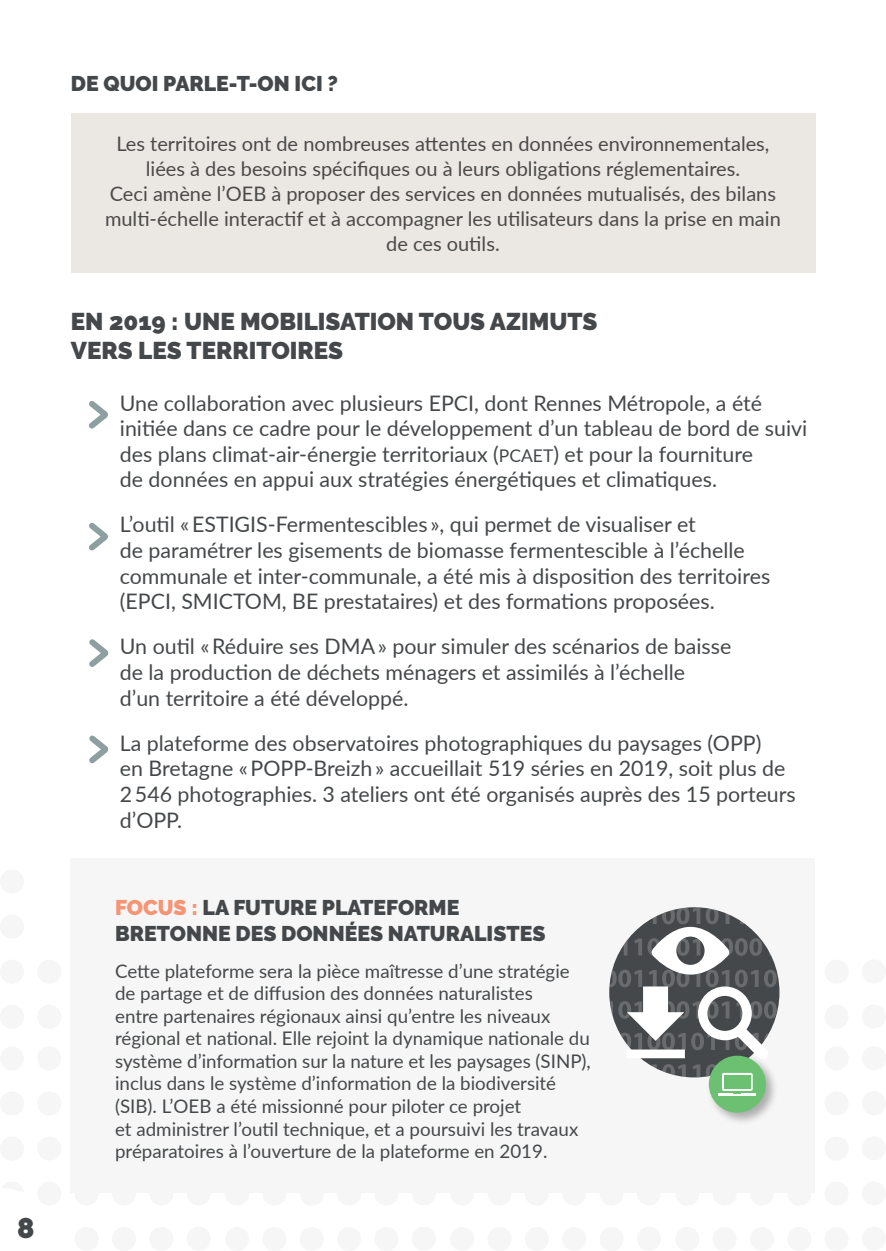
<style>
.page{position:relative;width:886px;height:1251px;background:#fff}
.page>*{position:absolute;margin:0;border:0;box-sizing:border-box;transform-origin:0 0}
.t1{font:900 28.5px "Raleway";color:#45484a}
.t2{font:900 24.25px/29px "Raleway";color:#45484a}
.t3{font:21.38px/25.6px "Lato";color:#45484a}
.t4{font:900 21.25px/25.5px "Raleway";color:#45484a}
.t5{font:900 21.25px "Raleway";color:#f69474}
.t6{font:20px/25px "Lato";color:#4a4a49;text-align:center}
.t7{font:18.75px/22.5px "Lato";color:#45484a}
.s1{font-size:17.5px}
.s2{color:#f69474}
</style>
<div class="page">
<div style="left:37px;top:1136px;width:24px;height:24px;background:#f6f6f6;border-radius:50%"></div>
<div style="left:0;top:1136px;width:24px;height:24px;background:#f6f6f6;border-radius:50%"></div>
<div style="left:37px;top:1091px;width:24px;height:24px;background:#f6f6f6;border-radius:50%"></div>
<div style="left:0;top:1091px;width:24px;height:24px;background:#f6f6f6;border-radius:50%"></div>
<div style="left:37px;top:1046px;width:24px;height:24px;background:#f6f6f6;border-radius:50%"></div>
<div style="left:0;top:1046px;width:24px;height:24px;background:#f6f6f6;border-radius:50%"></div>
<div style="left:187px;top:1181px;width:24px;height:24px;background:#f6f6f6;border-radius:50%"></div>
<div style="left:187px;top:1227px;width:24px;height:24px;background:#f6f6f6;border-radius:50%"></div>
<div style="left:149px;top:1181px;width:24px;height:24px;background:#f6f6f6;border-radius:50%"></div>
<div style="left:149px;top:1227px;width:24px;height:24px;background:#f6f6f6;border-radius:50%"></div>
<div style="left:112px;top:1181px;width:24px;height:24px;background:#f6f6f6;border-radius:50%"></div>
<div style="left:112px;top:1227px;width:24px;height:24px;background:#f6f6f6;border-radius:50%"></div>
<div style="left:75px;top:1181px;width:24px;height:24px;background:#f6f6f6;border-radius:50%"></div>
<div style="left:75px;top:1227px;width:24px;height:24px;background:#f6f6f6;border-radius:50%"></div>
<div style="left:37px;top:1181px;width:24px;height:24px;background:#f6f6f6;border-radius:50%"></div>
<div style="left:37px;top:960px;width:24px;height:24px;background:#f6f6f6;border-radius:50%"></div>
<div style="left:0;top:960px;width:24px;height:24px;background:#f6f6f6;border-radius:50%"></div>
<div style="left:0;top:914px;width:24px;height:24px;background:#f6f6f6;border-radius:50%"></div>
<div style="left:0;top:869px;width:24px;height:24px;background:#f6f6f6;border-radius:50%"></div>
<div style="left:37px;top:1005px;width:24px;height:24px;background:#f6f6f6;border-radius:50%"></div>
<div style="left:0;top:1005px;width:24px;height:24px;background:#f6f6f6;border-radius:50%"></div>
<div style="left:412px;top:1181px;width:24px;height:24px;background:#f6f6f6;border-radius:50%"></div>
<div style="left:412px;top:1227px;width:24px;height:24px;background:#f6f6f6;border-radius:50%"></div>
<div style="left:374px;top:1181px;width:24px;height:24px;background:#f6f6f6;border-radius:50%"></div>
<div style="left:374px;top:1227px;width:24px;height:24px;background:#f6f6f6;border-radius:50%"></div>
<div style="left:337px;top:1181px;width:24px;height:24px;background:#f6f6f6;border-radius:50%"></div>
<div style="left:337px;top:1227px;width:24px;height:24px;background:#f6f6f6;border-radius:50%"></div>
<div style="left:300px;top:1181px;width:24px;height:24px;background:#f6f6f6;border-radius:50%"></div>
<div style="left:300px;top:1227px;width:24px;height:24px;background:#f6f6f6;border-radius:50%"></div>
<div style="left:262px;top:1181px;width:24px;height:24px;background:#f6f6f6;border-radius:50%"></div>
<div style="left:262px;top:1227px;width:24px;height:24px;background:#f6f6f6;border-radius:50%"></div>
<div style="left:225px;top:1181px;width:24px;height:24px;background:#f6f6f6;border-radius:50%"></div>
<div style="left:225px;top:1227px;width:24px;height:24px;background:#f6f6f6;border-radius:50%"></div>
<div style="left:637px;top:1181px;width:24px;height:24px;background:#f6f6f6;border-radius:50%"></div>
<div style="left:637px;top:1227px;width:24px;height:24px;background:#f6f6f6;border-radius:50%"></div>
<div style="left:599px;top:1181px;width:24px;height:24px;background:#f6f6f6;border-radius:50%"></div>
<div style="left:599px;top:1227px;width:24px;height:24px;background:#f6f6f6;border-radius:50%"></div>
<div style="left:562px;top:1181px;width:24px;height:24px;background:#f6f6f6;border-radius:50%"></div>
<div style="left:562px;top:1227px;width:24px;height:24px;background:#f6f6f6;border-radius:50%"></div>
<div style="left:525px;top:1181px;width:24px;height:24px;background:#f6f6f6;border-radius:50%"></div>
<div style="left:525px;top:1227px;width:24px;height:24px;background:#f6f6f6;border-radius:50%"></div>
<div style="left:487px;top:1181px;width:24px;height:24px;background:#f6f6f6;border-radius:50%"></div>
<div style="left:487px;top:1227px;width:24px;height:24px;background:#f6f6f6;border-radius:50%"></div>
<div style="left:450px;top:1181px;width:24px;height:24px;background:#f6f6f6;border-radius:50%"></div>
<div style="left:450px;top:1227px;width:24px;height:24px;background:#f6f6f6;border-radius:50%"></div>
<div style="left:862px;top:1136px;width:24px;height:24px;background:#f6f6f6;border-radius:50%"></div>
<div style="left:824px;top:1136px;width:24px;height:24px;background:#f6f6f6;border-radius:50%"></div>
<div style="left:862px;top:1091px;width:24px;height:24px;background:#f6f6f6;border-radius:50%"></div>
<div style="left:824px;top:1091px;width:24px;height:24px;background:#f6f6f6;border-radius:50%"></div>
<div style="left:862px;top:1046px;width:24px;height:24px;background:#f6f6f6;border-radius:50%"></div>
<div style="left:824px;top:1046px;width:24px;height:24px;background:#f6f6f6;border-radius:50%"></div>
<div style="left:862px;top:1181px;width:24px;height:24px;background:#f6f6f6;border-radius:50%"></div>
<div style="left:862px;top:1227px;width:24px;height:24px;background:#f6f6f6;border-radius:50%"></div>
<div style="left:824px;top:1181px;width:24px;height:24px;background:#f6f6f6;border-radius:50%"></div>
<div style="left:824px;top:1227px;width:24px;height:24px;background:#f6f6f6;border-radius:50%"></div>
<div style="left:787px;top:1181px;width:24px;height:24px;background:#f6f6f6;border-radius:50%"></div>
<div style="left:787px;top:1227px;width:24px;height:24px;background:#f6f6f6;border-radius:50%"></div>
<div style="left:750px;top:1181px;width:24px;height:24px;background:#f6f6f6;border-radius:50%"></div>
<div style="left:750px;top:1227px;width:24px;height:24px;background:#f6f6f6;border-radius:50%"></div>
<div style="left:713px;top:1181px;width:24px;height:24px;background:#f6f6f6;border-radius:50%"></div>
<div style="left:713px;top:1227px;width:24px;height:24px;background:#f6f6f6;border-radius:50%"></div>
<div style="left:675px;top:1181px;width:24px;height:24px;background:#f6f6f6;border-radius:50%"></div>
<div style="left:675px;top:1227px;width:24px;height:24px;background:#f6f6f6;border-radius:50%"></div>
<div style="left:862px;top:959px;width:24px;height:24px;background:#f6f6f6;border-radius:50%"></div>
<div style="left:824px;top:960px;width:24px;height:24px;background:#f6f6f6;border-radius:50%"></div>
<div style="left:862px;top:1004px;width:24px;height:24px;background:#f6f6f6;border-radius:50%"></div>
<div style="left:824px;top:1005px;width:24px;height:24px;background:#f6f6f6;border-radius:50%"></div>
<div style="left:71px;top:113px;width:744px;height:160px;background:#ebe8e3"></div>
<svg style="left:89px;top:401px;width:19px;height:28px"></svg>
<svg style="left:89px;top:523px;width:19px;height:28px"></svg>
<svg style="left:89px;top:639px;width:20px;height:28px"></svg>
<svg style="left:89px;top:735px;width:20px;height:29px"></svg>
<div style="left:71px;top:858px;width:744px;height:334px;background:#f6f6f6"></div>
<svg style="left:609px;top:907px;width:170px;height:170px"></svg>
<div style="left:706px;top:1053px;width:73px;height:72px;background:#000;opacity:.3"></div>
<div style="left:709px;top:1055px;width:57px;height:57px;background:#6cc071;border-radius:50%"></div>
<div style="left:722px;top:1073px;width:31px;height:18px;background:#fff;border-radius:2px"></div>
<div style="left:724px;top:1075px;width:26px;height:14px;background:#6cc071"></div>
<svg style="left:719px;top:1093px;width:37px;height:2px"></svg>
<h1 class="t1" style="left:17px;top:1211px;width:19px">8</h1>
<p class="t4" style="left:71px;top:71px;width:269px">DE QUOI PARLE-T-ON ICI ?</p>
<p class="t6" style="left:105px;top:130px;width:677px">Les territoires ont de nombreuses attentes en données environnementales, liées à des besoins spécifiques ou à leurs obligations réglementaires.<br>Ceci amène l’OEB à proposer des services en données mutualisés, des bilans multi-échelle interactif et à accompagner les utilisateurs dans la prise en main de ces outils.</p>
<p class="t2" style="left:71px;top:307px;width:525px">EN 2019 : UNE MOBILISATION TOUS AZIMUTS<br>VERS LES TERRITOIRES</p>
<p class="t3" style="left:120px;top:389px;width:689px">Une collaboration avec plusieurs EPCI, dont Rennes Métropole, a été initiée dans ce cadre pour le développement d’un tableau de bord de suivi des plans climat-air-énergie territoriaux (<span class="s1">PCAET</span>) et pour la fourniture<br>de données en appui aux stratégies énergétiques et climatiques.</p>
<p class="t3" style="left:120px;top:511px;width:652px">L’outil « ESTIGIS-Fermentescibles », qui permet de visualiser et<br>de paramétrer les gisements de biomasse fermentescible à l’échelle communale et inter-communale, a été mis à disposition des territoires (EPCI, SMICTOM, BE prestataires) et des formations proposées.</p>
<p class="t3" style="left:120px;top:633px;width:613px">Un outil « Réduire ses DMA » pour simuler des scénarios de baisse de la production de déchets ménagers et assimilés à l’échelle<br>d’un territoire a été développé.</p>
<p class="t3" style="left:120px;top:729px;width:677px">La plateforme des observatoires photographiques du paysages (OPP)<br>en Bretagne « POPP-Breizh » accueillait 519 séries en 2019, soit plus de 2 546 photographies. 3 ateliers ont été organisés auprès des 15 porteurs d’OPP.</p>
<p class="t4" style="left:115px;top:895px;width:429px;text-indent:58px"><span class="s2">S :</span> LA FUTURE PLATEFORME<br>BRETONNE DES DONNÉES NATURALISTES</p>
<p class="t7" style="left:115px;top:959px;width:477px">Cette plateforme sera la pièce maîtresse d’une stratégie de partage et de diffusion des données naturalistes<br>entre partenaires régionaux ainsi qu’entre les niveaux régional et national. Elle rejoint la dynamique nationale du système d’information sur la nature et les paysages (SINP), inclus dans le système d’information de la biodiversité (SIB). L’OEB a été missionné pour piloter ce projet<br>et administrer l’outil technique, et a poursuivi les travaux préparatoires à l’ouverture de la plateforme en 2019.</p>
<p class="t5" style="left:115px;top:896px;width:28px">FOCU</p>
</div>
